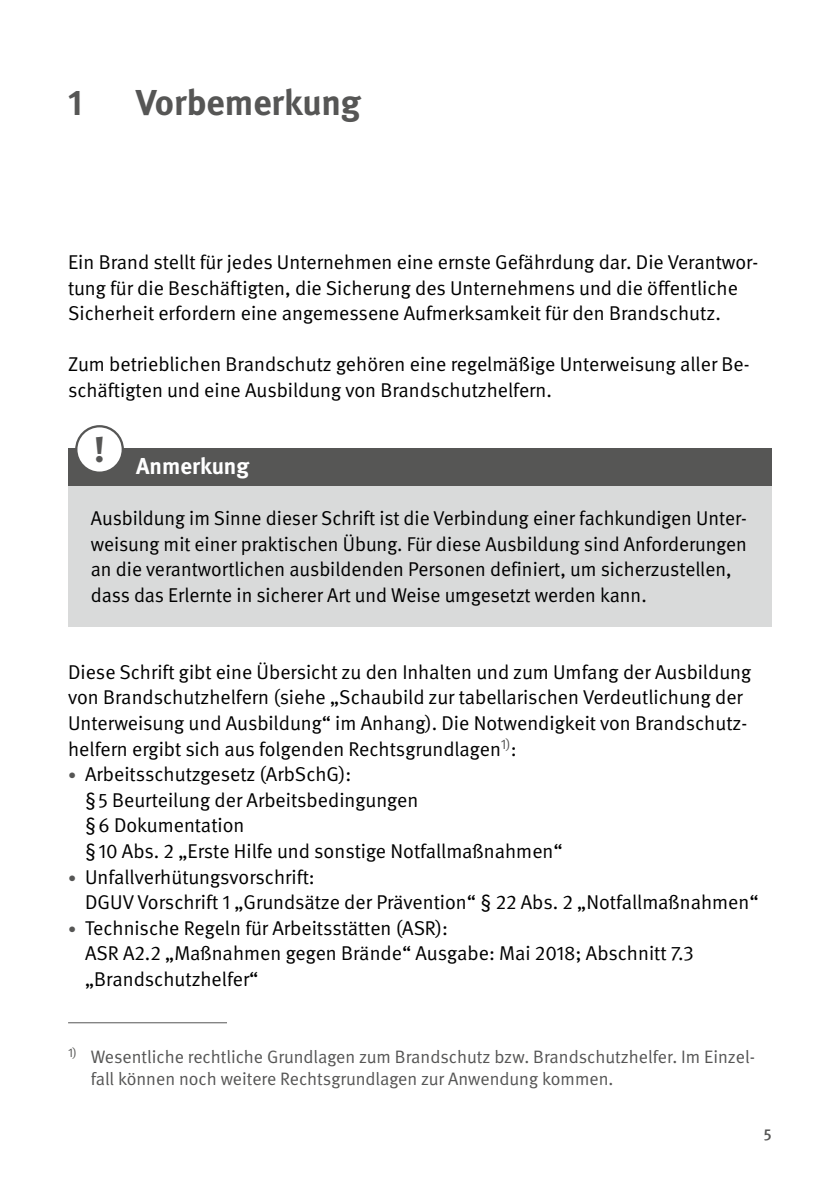
<style>
.page{position:relative;width:840px;height:1191px;background:#fff}
.page>*{position:absolute;margin:0;border:0;box-sizing:border-box;transform-origin:0 0}
.t1{font:700 36px "DGUV Meta";color:#565655}
.t2{font:700 36px "DGUV Meta Serif";color:#565655}
.STG_Titel__es_gilt{font:700 23px "DGUV Meta";color:#fff}
.STG_FT__es_gilt{font:20px/25.6px "DGUV Meta";color:#000}
.FT{font:20px/25.6px "DGUV Meta";color:#000}
.FN{font:18px/22px "DGUV Meta";color:#565655}
.t3{font:500 16px "DGUV Meta";color:#565655}
.s1{font-size:16px;color:#565655}
</style>
<div class="page">
<div style="left:68px;top:448px;width:703px;height:38px;background:#565655"></div>
<div style="left:68px;top:486px;width:703px;height:140px;background:#d9dada"></div>
<hr style="left:68px;top:1022px;width:159px;height:1px;background:#565655">
<div style="left:76px;top:426px;width:47px;height:47px;background:#fff;border-radius:50%"></div>
<div style="left:75px;top:425px;width:49px;height:49px;border:2px solid #565655;border-radius:50%"></div>
<h1 class="t1" style="left:68px;top:81px;width:16px">1</h1>
<h1 class="t1" style="left:136px;top:81px;width:226px">Vorbemerkung</h1>
<p class="FT" style="left:68px;top:250px;width:691px">Ein Brand stellt für jedes Unternehmen eine ernste Gefährdung dar. Die Verantwor&shy;tung für die Beschäftigten, die Sicherung des Unternehmens und die öffentliche<br>Sicherheit erfordern eine angemessene Aufmerksamkeit für den Brandschutz.</p>
<p class="FT" style="left:68px;top:352px;width:682px">Zum betrieblichen Brandschutz gehören eine regelmäßige Unterweisung aller Be&shy;schäftigten und eine Ausbildung von Brandschutzhelfern.</p>
<h1 class="t2" style="left:94px;top:427px;width:13px">!</h1>
<h3 class="STG_Titel__es_gilt" style="left:136px;top:452px;width:114px">Anmerkung</h3>
<p class="STG_FT__es_gilt" style="left:91px;top:506px;width:657px">Ausbildung im Sinne dieser Schrift ist die Verbindung einer fachkundigen Unter&shy;weisung mit einer praktischen Übung. Für diese Ausbildung sind Anforderungen an die verantwortlichen ausbildenden Personen definiert, um sicherzustellen, dass das Erlernte in sicherer Art und Weise umgesetzt werden kann.</p>
<p class="FT" style="left:68px;top:659px;width:684px">Diese Schrift gibt eine Übersicht zu den Inhalten und zum Umfang der Ausbildung von Brandschutzhelfern (siehe „Schaubild zur tabellarischen Verdeutlichung der Unterweisung und Ausbildung“ im Anhang). Die Notwendigkeit von Brandschutz&shy;helfern ergibt sich aus folgenden Rechtsgrundlagen<sup>1)</sup>:</p>
<p class="STG_FT__es_gilt" style="left:85px;top:762px;width:478px;text-indent:-17px"><span class="s1">•</span> Arbeitsschutzgesetz (ArbSchG):<br>§5 Beurteilung der Arbeitsbedingungen<br>§6 Dokumentation<br>§10 Abs. 2 „Erste Hilfe und sonstige Notfallmaßnahmen“</p>
<p class="STG_FT__es_gilt" style="left:85px;top:864px;width:674px;text-indent:-17px"><span class="s1">•</span> Unfallverhütungsvorschrift:<br>DGUV Vorschrift 1 „Grundsätze der Prävention“ § 22 Abs. 2 „Notfallmaßnahmen“</p>
<p class="STG_FT__es_gilt" style="left:85px;top:915px;width:610px;text-indent:-17px"><span class="s1">•</span> Technische Regeln für Arbeitsstätten (ASR):<br>ASR A2.2 „Maßnahmen gegen Brände“ Ausgabe: Mai 2018; Abschnitt 7.3 „Brandschutzhelfer“</p>
<p class="FN" style="left:91px;top:1046px;width:665px;text-indent:-23px"><sup>1)</sup> Wesentliche rechtliche Grundlagen zum Brandschutz bzw. Brandschutzhelfer. Im Einzel&shy;fall können noch weitere Rechtsgrundlagen zur Anwendung kommen.</p>
<p class="t3" style="left:763px;top:1124px;width:9px">5</p>
</div>
